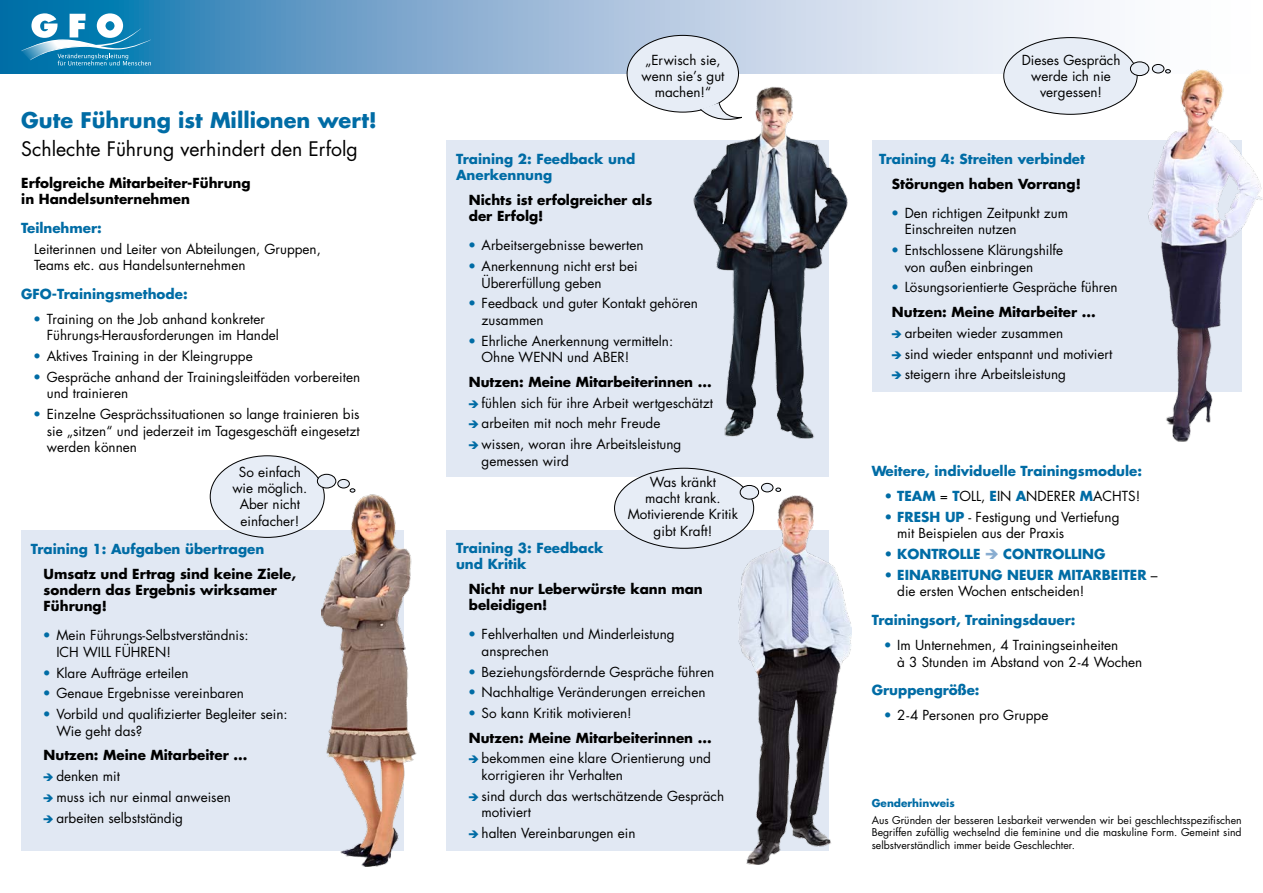
<style>
.page{position:relative;width:1263px;height:893px;background:#fff}
.page>*{position:absolute;margin:0;border:0;box-sizing:border-box;transform-origin:0 0}
.t1{font:700 21px "Futura";color:#006ca5}
.t2{font:19.5px "Futura";color:#000}
.t3{font:13.5px/16.5px "Futura";color:#000}
.t4{font:700 13.5px/16.2px "Futura";color:#000}
.t5{font:700 13.5px/16.2px "Futura";color:#006ca5}
.t6{font:10.5px/12.6px "Futura";color:#000;text-align:justify}
.t7{font:700 10.5px "Futura";color:#006ca5}
.s1{color:#006ca5}
.s2{font-weight:400;color:#006ca5}
.s3{font-weight:400}
.s4{font-weight:700}
.s5{font-weight:700;color:#006ca5}
.s6{color:#89add1}
.s7{font-weight:400;color:#000}
</style>
<div class="page">
<div style="left:446px;top:140px;width:383px;height:710px;background:#e1e8f3"></div>
<div style="left:438px;top:477px;width:401px;height:53px;background:#fff"></div>
<div style="left:872px;top:140px;width:370px;height:252px;background:#e1e8f3"></div>
<svg style="left:0;top:0;width:1165px;height:74px;background:#9abdd9"></svg>
<div style="left:21px;top:530px;width:383px;height:320px;background:#e1e8f3"></div>
<img style="left:321px;top:494px;width:96px;height:372px">
<img style="left:739px;top:495px;width:112px;height:370px">
<div style="left:210px;top:456px;width:114px;height:81px;background:#e7edf6;border-radius:50%"></div>
<div style="left:317px;top:474px;width:19px;height:14px;background:#e7edf6;border-radius:50%"></div>
<div style="left:317px;top:474px;width:19px;height:14px;border:1px solid #000;border-radius:50%"></div>
<div style="left:338px;top:479px;width:11px;height:9px;background:#e7edf6;border-radius:50%"></div>
<div style="left:337px;top:479px;width:13px;height:9px;border:1px solid #000;border-radius:50%"></div>
<svg style="left:350px;top:488px;width:5px;height:4px"></svg>
<div style="left:1004px;top:38px;width:133px;height:76px;background:#e7edf6;border-radius:50%"></div>
<div style="left:1130px;top:62px;width:19px;height:14px;background:#e7edf6;border-radius:50%"></div>
<div style="left:1130px;top:62px;width:19px;height:14px;border:1px solid #000;border-radius:50%"></div>
<div style="left:1152px;top:64px;width:12px;height:9px;background:#e7edf6;border-radius:50%"></div>
<div style="left:1152px;top:64px;width:12px;height:9px;border:1px solid #000;border-radius:50%"></div>
<img style="left:1147px;top:69px;width:116px;height:373px">
<div style="left:614px;top:468px;width:140px;height:80px;background:#e7edf6;border-radius:50%"></div>
<div style="left:740px;top:485px;width:19px;height:14px;background:#e7edf6;border-radius:50%"></div>
<div style="left:740px;top:485px;width:19px;height:14px;border:1px solid #000;border-radius:50%"></div>
<div style="left:761px;top:483px;width:12px;height:9px;background:#e7edf6;border-radius:50%"></div>
<div style="left:761px;top:483px;width:12px;height:9px;border:1px solid #000;border-radius:50%"></div>
<svg style="left:775px;top:488px;width:6px;height:4px"></svg>
<svg style="left:21px;top:13px;width:130px;height:52px"></svg>
<img style="left:693px;top:85px;width:155px;height:354px">
<div style="left:627px;top:35px;width:111px;height:77px;background:#e7edf6;border-radius:50%"></div>
<svg style="left:699px;top:102px;width:44px;height:23px"></svg>
<h1 class="t1" style="left:21px;top:106px;width:357px">Gute Führung ist Millionen wert!</h1>
<h2 class="t2" style="left:21px;top:135px;width:338px">Schlechte Führung verhindert den Erfolg</h2>
<p class="t4" style="left:21px;top:175px;width:231px">Erfolgreiche Mitarbeiter-Führung in Handelsunternehmen</p>
<p class="t5" style="left:21px;top:220px;width:82px">Teilnehmer:</p>
<p class="t3" style="left:34px;top:241px;width:288px">Leiterinnen und Leiter von Abteilungen, Gruppen,<br>Teams etc. aus Handelsunternehmen</p>
<p class="t5" style="left:21px;top:285px;width:168px">GFO-Trainingsmethode:</p>
<p class="t3" style="left:47px;top:311px;width:234px;text-indent:-14px"><span class="s1">•</span> Training on the Job anhand konkreter<br>Führungs-Herausforderungen im Handel</p>
<p class="t3" style="left:33px;top:348px;width:221px"><span class="s1">•</span> Aktives Training in der Kleingruppe</p>
<p class="t3" style="left:47px;top:369px;width:315px;text-indent:-14px"><span class="s1">•</span> Gespräche anhand der Trainingsleitfäden vorbereiten und trainieren</p>
<p class="t3" style="left:47px;top:406px;width:314px;text-align:justify;text-indent:-14px"><span class="s1">•</span> Einzelne Gesprächssituationen so lange trainieren bis sie „sitzen“ und jederzeit im Tagesgeschäft eingesetzt werden können</p>
<p class="t3" style="left:232px;top:464px;width:77px;text-align:center">So einfach wie möglich.<br>Aber nicht einfacher!</p>
<p class="t5" style="left:31px;top:540px;width:235px">Training 1: Aufgaben übertragen</p>
<p class="t4" style="left:44px;top:565px;width:254px">Umsatz und Ertrag sind keine Ziele, sondern das Ergebnis wirksamer<br>Führung!</p>
<p class="t3" style="left:56px;top:627px;width:194px;text-indent:-14px"><span class="s1">•</span> Mein Führungs-Selbstverständnis:<br>ICH WILL FÜHREN!</p>
<p class="t3" style="left:43px;top:664px;width:147px"><span class="s1">•</span> Klare Aufträge erteilen</p>
<p class="t3" style="left:43px;top:685px;width:203px"><span class="s1">•</span> Genaue Ergebnisse vereinbaren</p>
<p class="t3" style="left:56px;top:706px;width:233px;text-indent:-14px"><span class="s1">•</span> Vorbild und qualifizierter Begleiter sein:<br>Wie geht das?</p>
<p class="t4" style="left:44px;top:747px;width:205px">Nutzen: Meine Mitarbeiter ...</p>
<p class="t3" style="left:56px;top:766px;width:176px;line-height:20.7px">denken mit<br>muss ich nur einmal anweisen arbeiten selbstständig</p>
<p class="t3" style="left:641px;top:51px;width:85px;text-align:center">„Erwisch sie, wenn sie’s gut machen!“</p>
<p class="t5" style="left:456px;top:150px;width:181px">Training 2: Feedback und<br>Anerkennung</p>
<p class="t4" style="left:469px;top:191px;width:185px">Nichts ist erfolgreicher als der Erfolg!</p>
<p class="t3" style="left:468px;top:237px;width:177px"><span class="s1">•</span> Arbeitsergebnisse bewerten</p>
<p class="t3" style="left:482px;top:258px;width:157px;text-indent:-14px"><span class="s1">•</span> Anerkennung nicht erst bei<br>Übererfüllung geben</p>
<p class="t3" style="left:482px;top:295px;width:218px;text-indent:-14px"><span class="s1">•</span> Feedback und guter Kontakt gehören zusammen</p>
<p class="t3" style="left:482px;top:332px;width:193px;text-indent:-14px"><span class="s1">•</span> Ehrliche Anerkennung vermitteln:<br>Ohne WENN und ABER!</p>
<p class="t4" style="left:469px;top:373px;width:244px">Nutzen: Meine Mitarbeiterinnen ...</p>
<p class="t3" style="left:482px;top:392px;width:233px;line-height:20.7px">fühlen sich für ihre Arbeit wertgeschätzt arbeiten mit noch mehr Freude<br>wissen, woran ihre Arbeitsleistung</p>
<p class="t3" style="left:482px;top:452px;width:89px">gemessen wird</p>
<p class="t3" style="left:628px;top:474px;width:112px;text-align:center">Was kränkt<br>macht krank.<br>Motivierende Kritik gibt Kraft!</p>
<p class="t5" style="left:456px;top:539px;width:149px">Training 3: Feedback und Kritik</p>
<p class="t4" style="left:469px;top:580px;width:236px">Nicht nur Leberwürste kann man beleidigen!</p>
<p class="t3" style="left:482px;top:626px;width:195px;text-indent:-14px"><span class="s1">•</span> Fehlverhalten und Minderleistung ansprechen</p>
<p class="t3" style="left:468px;top:663px;width:248px"><span class="s1">•</span> Beziehungsfördernde Gespräche führen</p>
<p class="t3" style="left:468px;top:684px;width:239px"><span class="s1">•</span> Nachhaltige Veränderungen erreichen</p>
<p class="t4" style="left:468px;top:700px;width:245px;line-height:24.8px"><span class="s2">•</span> <span class="s3">So kann Kritik motivieren!<br></span>Nutzen: Meine Mitarbeiterinnen ...</p>
<p class="t3" style="left:482px;top:750px;width:231px">bekommen eine klare Orientierung und korrigieren ihr Verhalten</p>
<p class="t3" style="left:482px;top:787px;width:244px">sind durch das wertschätzende Gespräch motiviert</p>
<p class="t3" style="left:482px;top:825px;width:155px">halten Vereinbarungen ein</p>
<p class="t3" style="left:1022px;top:51px;width:100px;text-align:center">Dieses Gespräch werde ich nie vergessen!</p>
<p class="t5" style="left:879px;top:150px;width:207px">Training 4: Streiten verbindet</p>
<p class="t4" style="left:892px;top:175px;width:190px">Störungen haben Vorrang!</p>
<p class="t3" style="left:905px;top:204px;width:165px;text-indent:-14px"><span class="s1">•</span> Den richtigen Zeitpunkt zum<br>Einschreiten nutzen</p>
<p class="t3" style="left:905px;top:242px;width:160px;text-indent:-14px"><span class="s1">•</span> Entschlossene Klärungshilfe von außen einbringen</p>
<p class="t3" style="left:891px;top:275px;width:228px;line-height:24.8px"><span class="s1">•</span> Lösungsorientierte Gespräche führen<br><span class="s4">Nutzen: Meine Mitarbeiter ...</span></p>
<p class="t3" style="left:905px;top:322px;width:209px;line-height:20.7px">arbeiten wieder zusammen<br>sind wieder entspannt und motiviert steigern ihre Arbeitsleistung</p>
<p class="t5" style="left:872px;top:462px;width:272px">Weitere, individuelle Trainingsmodule:</p>
<p class="t3" style="left:884px;top:487px;width:152px"><span class="s5">• TEAM</span> = <span class="s5">T</span>oll, <span class="s5">E</span>in <span class="s5">a</span>nderer</p>
<p class="t3" style="left:1080px;top:487px;width:23px"><span class="s5">m</span>achts</p>
<p class="t3" style="left:1136px;top:487px;width:6px">!</p>
<p class="t3" style="left:897px;top:508px;width:224px;text-indent:-14px"><span class="s5">• Fresh up</span> - Festigung und Vertiefung mit Beispielen aus der Praxis</p>
<p class="t5" style="left:884px;top:545px;width:58px">• Kontro</p>
<p class="t5" style="left:960px;top:545px;width:145px">lle <span class="s6">➔</span> ContrOlling</p>
<p class="t5" style="left:884px;top:566px;width:48px">• Ei narb</p>
<p class="t5" style="left:950px;top:566px;width:131px">eitung neuer Mitarb</p>
<p class="t5" style="left:1111px;top:566px;width:48px">eiter <span class="s7">–</span></p>
<p class="t3" style="left:897px;top:583px;width:189px">die ersten Wochen entscheiden!</p>
<p class="t5" style="left:872px;top:611px;width:205px">Trainingsort, Trainingsdauer:</p>
<p class="t3" style="left:897px;top:637px;width:247px;text-indent:-14px"><span class="s1">•</span> Im Unternehmen, 4 Trainingseinheiten<br>à 3 Stunden im Abstand von 2-4 Wochen</p>
<p class="t5" style="left:872px;top:682px;width:109px">Gruppengröße:</p>
<p class="t3" style="left:884px;top:707px;width:166px"><span class="s1">•</span> 2-4 Personen pro Gruppe</p>
<p class="t7" style="left:872px;top:795px;width:84px">Genderhinweis</p>
<p class="t6" style="left:872px;top:813px;width:371px">Aus Gründen der besseren Lesbarkeit verwenden wir bei geschlechtsspezifischen Begriffen zufällig wechselnd die feminine und die maskuline Form. Gemeint sind selbstverständlich immer beide Geschlechter.</p>
</div>
